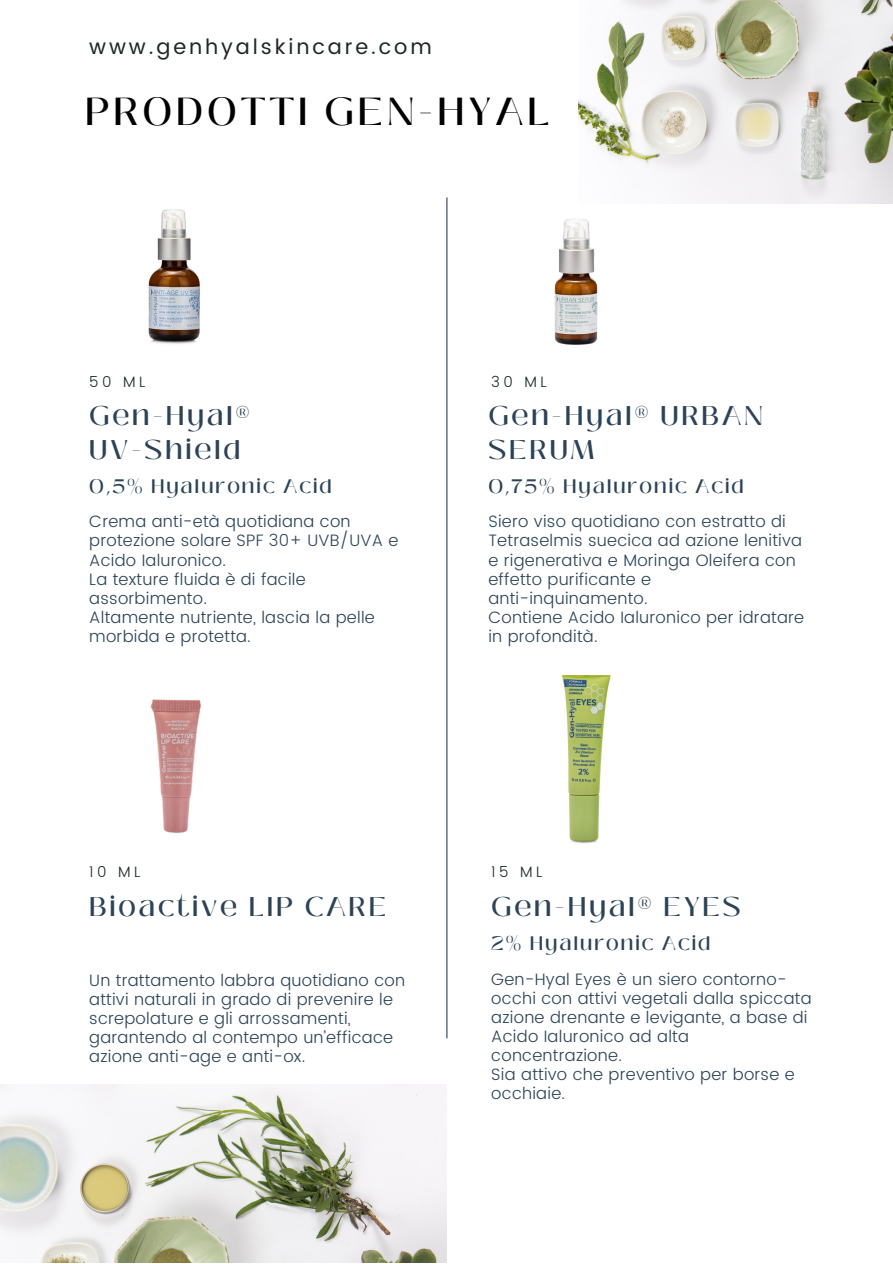
<style>
.page{position:relative;width:893px;height:1264px;background:#fff}
.page>*{position:absolute;margin:0;border:0;box-sizing:border-box;transform-origin:0 0}
.t1{font:500 39px "Black Mango";letter-spacing:.1em;color:#000}
.t2{font:500 27px/33.8px "Black Mango";letter-spacing:.1em;color:#2b4257}
.t3{font:21px "Poppins";letter-spacing:.14em;color:#1c2726}
.t4{font:500 19.5px "Black Mango";letter-spacing:.1em;color:#2b4257}
.t5{font:300 16.5px/19px "Poppins";letter-spacing:.015em;color:#2b4257}
.t6{font:300 15px "Poppins";letter-spacing:.23em;color:#1c2726}
</style>
<div class="page">
<hr style="left:446px;top:198px;width:1px;height:839px;background:#2b4257">
<img style="left:148px;top:209px;width:52px;height:135px">
<img style="left:554px;top:219px;width:44px;height:126px">
<img style="left:150px;top:699px;width:51px;height:134px">
<img style="left:561px;top:675px;width:50px;height:168px">
<img style="left:0;top:1084px;width:446px;height:178px">
<img style="left:578px;top:0;width:314px;height:204px">
<p class="t3" style="left:89px;top:34px;width:344px">www.genhyalskincare.com</p>
<h1 class="t1" style="left:85px;top:82px;width:466px">PRODOTTI GEN-HYAL</h1>
<p class="t6" style="left:89px;top:373px;width:58px">50 ML</p>
<h2 class="t2" style="left:89px;top:399px;width:162px">Gen-Hyal®<br>UV-Shield</h2>
<p class="t6" style="left:491px;top:373px;width:57px">30 ML</p>
<h2 class="t2" style="left:488px;top:399px;width:276px">Gen-Hyal® URBAN<br>SERUM</h2>
<p class="t4" style="left:89px;top:471px;width:244px">0,5% Hyaluronic Acid</p>
<p class="t4" style="left:488px;top:471px;width:257px">0,75% Hyaluronic Acid</p>
<p class="t5" style="left:89px;top:512px;width:311px">Crema anti-età quotidiana con protezione solare SPF 30+ UVB/UVA e<br>Acido Ialuronico.<br>La texture fluida è di facile assorbimento.<br>Altamente nutriente, lascia la pelle morbida e protetta.</p>
<p class="t5" style="left:488px;top:512px;width:317px">Siero viso quotidiano con estratto di<br>Tetraselmis suecica ad azione lenitiva e rigenerativa e Moringa Oleifera con effetto purificante e anti-inquinamento.<br>Contiene Acido Ialuronico per idratare in profondità.</p>
<p class="t6" style="left:89px;top:863px;width:53px">10 ML</p>
<h2 class="t2" style="left:89px;top:890px;width:298px">Bioactive LIP CARE</h2>
<p class="t5" style="left:89px;top:970px;width:317px">Un trattamento labbra quotidiano con attivi naturali in grado di prevenire le screpolature e gli arrossamenti, garantendo al contempo un’efficace azione anti-age e anti-ox.</p>
<p class="t6" style="left:491px;top:863px;width:52px">15 ML</p>
<h2 class="t2" style="left:491px;top:890px;width:251px">Gen-Hyal® EYES</h2>
<p class="t4" style="left:491px;top:928px;width:221px">2% Hyaluronic Acid</p>
<p class="t5" style="left:491px;top:969px;width:322px">Gen-Hyal Eyes è un siero contorno&shy;occhi con attivi vegetali dalla spiccata azione drenante e levigante, a base di<br>Acido Ialuronico ad alta concentrazione.<br>Sia attivo che preventivo per borse e occhiaie.</p>
</div>
